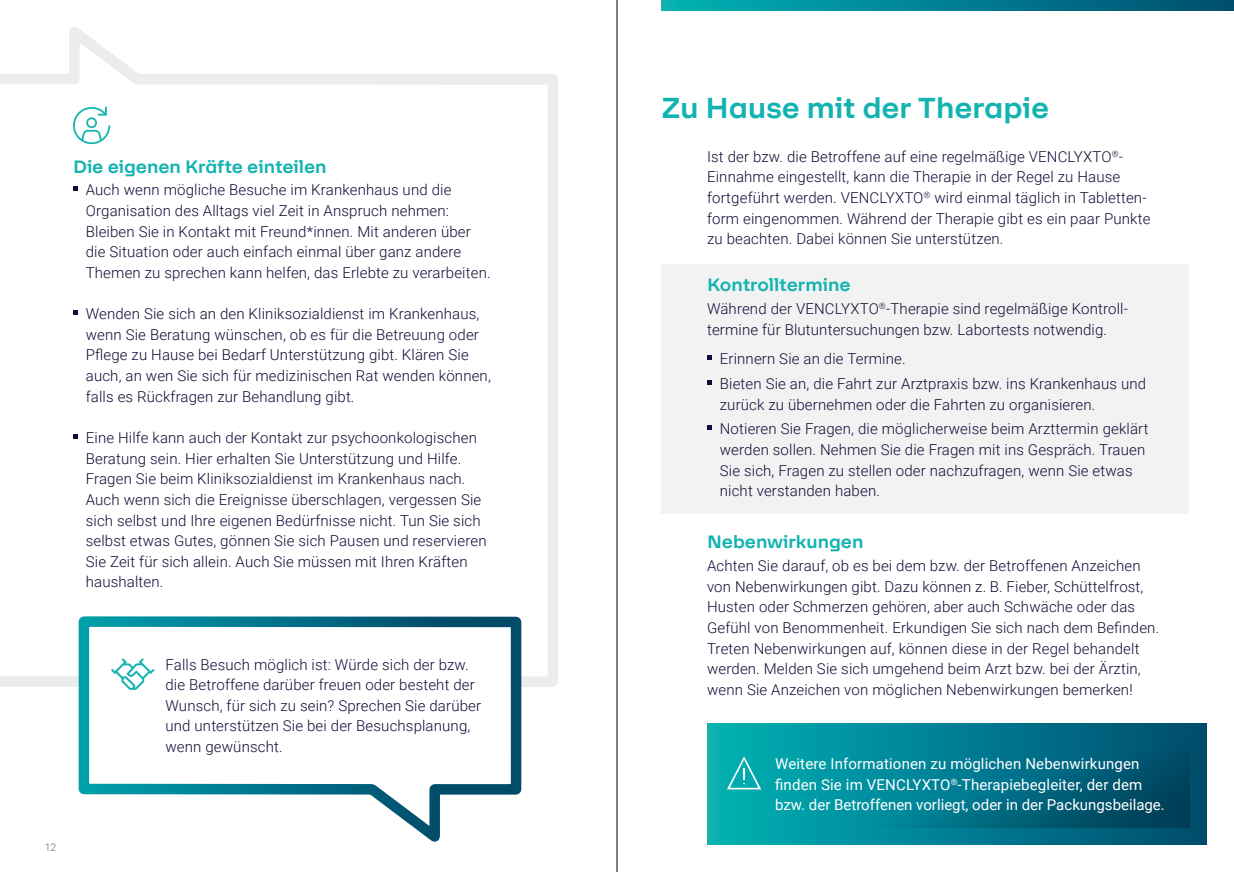
<style>
.page{position:relative;width:1234px;height:872px;background:#fff}
.page>*{position:absolute;margin:0;border:0;box-sizing:border-box;transform-origin:0 0}
.t1{font:700 31.5px "F37 Lineca";letter-spacing:-.005em;color:#13b3b1}
.t2{font:700 19.5px "F37 Lineca";letter-spacing:-.005em;color:#13b3b1}
.t3{font:300 15px/20.7px "Roboto";letter-spacing:.01em;color:#0e0d37}
.t4{font:15px/20.7px "Roboto";letter-spacing:.01em;color:#fff}
.t5{font:300 10.5px "Roboto";color:#6b698b}
</style>
<div class="page">
<svg style="left:0;top:27px;width:558px;height:660px"></svg>
<svg style="left:73px;top:611px;width:453px;height:231px"></svg>
<svg style="left:71px;top:105px;width:39px;height:41px"></svg>
<svg style="left:661px;top:0;width:572px;height:11px;background:#007f92"></svg>
<div style="left:661px;top:264px;width:527px;height:249px;background:#f2f2f2"></div>
<svg style="left:73px;top:187px;width:4px;height:4px"></svg>
<svg style="left:73px;top:310px;width:4px;height:5px"></svg>
<svg style="left:73px;top:434px;width:4px;height:4px"></svg>
<svg style="left:707px;top:355px;width:4px;height:4px"></svg>
<svg style="left:707px;top:380px;width:4px;height:4px"></svg>
<svg style="left:707px;top:426px;width:4px;height:4px"></svg>
<svg style="left:111px;top:658px;width:43px;height:32px"></svg>
<svg style="left:707px;top:723px;width:498px;height:121px;background:#007a8d"></svg>
<svg style="left:726px;top:756px;width:35px;height:33px"></svg>
<hr style="left:616px;top:0;width:1px;height:872px;background:#000">
<h2 class="t2" style="left:73px;top:154px;width:255px">Die eigenen Kräfte einteilen</h2>
<p class="t3" style="left:86px;top:179px;width:406px">Auch wenn mögliche Besuche im Krankenhaus und die Organisation des Alltags viel Zeit in Anspruch nehmen:<br>Bleiben Sie in Kontakt mit Freund*innen. Mit anderen über die Situation oder auch einfach einmal über ganz andere Themen zu sprechen kann helfen, das Erlebte zu verarbeiten.</p>
<p class="t3" style="left:86px;top:303px;width:406px">Wenden Sie sich an den Kliniksozialdienst im Krankenhaus, wenn Sie Beratung wünschen, ob es für die Betreuung oder Pflege zu Hause bei Bedarf Unterstützung gibt. Klären Sie auch, an wen Sie sich für medizinischen Rat wenden können, falls es Rückfragen zur Behandlung gibt.</p>
<p class="t3" style="left:86px;top:427px;width:402px">Eine Hilfe kann auch der Kontakt zur psychoonkologischen Beratung sein. Hier erhalten Sie Unterstützung und Hilfe.<br>Fragen Sie beim Kliniksozialdienst im Krankenhaus nach.<br>Auch wenn sich die Ereignisse überschlagen, vergessen Sie sich selbst und Ihre eigenen Bedürfnisse nicht. Tun Sie sich selbst etwas Gutes, gönnen Sie sich Pausen und reservieren Sie Zeit für sich allein. Auch Sie müssen mit Ihren Kräften haushalten.</p>
<p class="t3" style="left:165px;top:653px;width:317px">Falls Besuch möglich ist: Würde sich der bzw. die Betroffene darüber freuen oder besteht der Wunsch, für sich zu sein? Sprechen Sie darüber und unterstützen Sie bei der Besuchsplanung, wenn gewünscht.</p>
<p class="t5" style="left:45px;top:839px;width:13px">12</p>
<h1 class="t1" style="left:661px;top:89px;width:389px">Zu Hause mit der Therapie</h1>
<p class="t3" style="left:707px;top:145px;width:445px">Ist der bzw. die Betroffene auf eine regelmäßige VENCLYXTO<sup>®</sup>- Einnahme eingestellt, kann die Therapie in der Regel zu Hause fortgeführt werden. VENCLYXTO<sup>®</sup> wird einmal täglich in Tabletten&shy;form eingenommen. Während der Therapie gibt es ein paar Punkte zu beachten. Dabei können Sie unterstützen.</p>
<h2 class="t2" style="left:707px;top:273px;width:145px">Kontrolltermine</h2>
<p class="t3" style="left:707px;top:298px;width:422px">Während der VENCLYXTO<sup>®</sup>-Therapie sind regelmäßige Kontroll&shy;termine für Blutuntersuchungen bzw. Labortests notwendig.</p>
<p class="t3" style="left:719px;top:346px;width:427px;line-height:24.9px">Erinnern Sie an die Termine.<br>Bieten Sie an, die Fahrt zur Arztpraxis bzw. ins Krankenhaus und</p>
<p class="t3" style="left:719px;top:391px;width:430px;line-height:24.9px">zurück zu übernehmen oder die Fahrten zu organisieren.<br>Notieren Sie Fragen, die möglicherweise beim Arzttermin geklärt</p>
<p class="t3" style="left:719px;top:439px;width:427px">werden sollen. Nehmen Sie die Fragen mit ins Gespräch. Trauen<br>Sie sich, Fragen zu stellen oder nachzufragen, wenn Sie etwas nicht verstanden haben.</p>
<h2 class="t2" style="left:707px;top:530px;width:158px">Nebenwirkungen</h2>
<p class="t3" style="left:707px;top:555px;width:453px">Achten Sie darauf, ob es bei dem bzw. der Betroffenen Anzeichen von Nebenwirkungen gibt. Dazu können z. B. Fieber, Schüttelfrost, Husten oder Schmerzen gehören, aber auch Schwäche oder das Gefühl von Benommenheit. Erkundigen Sie sich nach dem Befinden.<br>Treten Nebenwirkungen auf, können diese in der Regel behandelt werden. Melden Sie sich umgehend beim Arzt bzw. bei der Ärztin, wenn Sie Anzeichen von möglichen Nebenwirkungen bemerken!</p>
<p class="t4" style="left:775px;top:753px;width:391px">Weitere Informationen zu möglichen Nebenwirkungen finden Sie im VENCLYXTO<sup>®</sup>-Therapiebegleiter, der dem bzw. der Betroffenen vorliegt, oder in der Packungsbeilage.</p>
</div>
